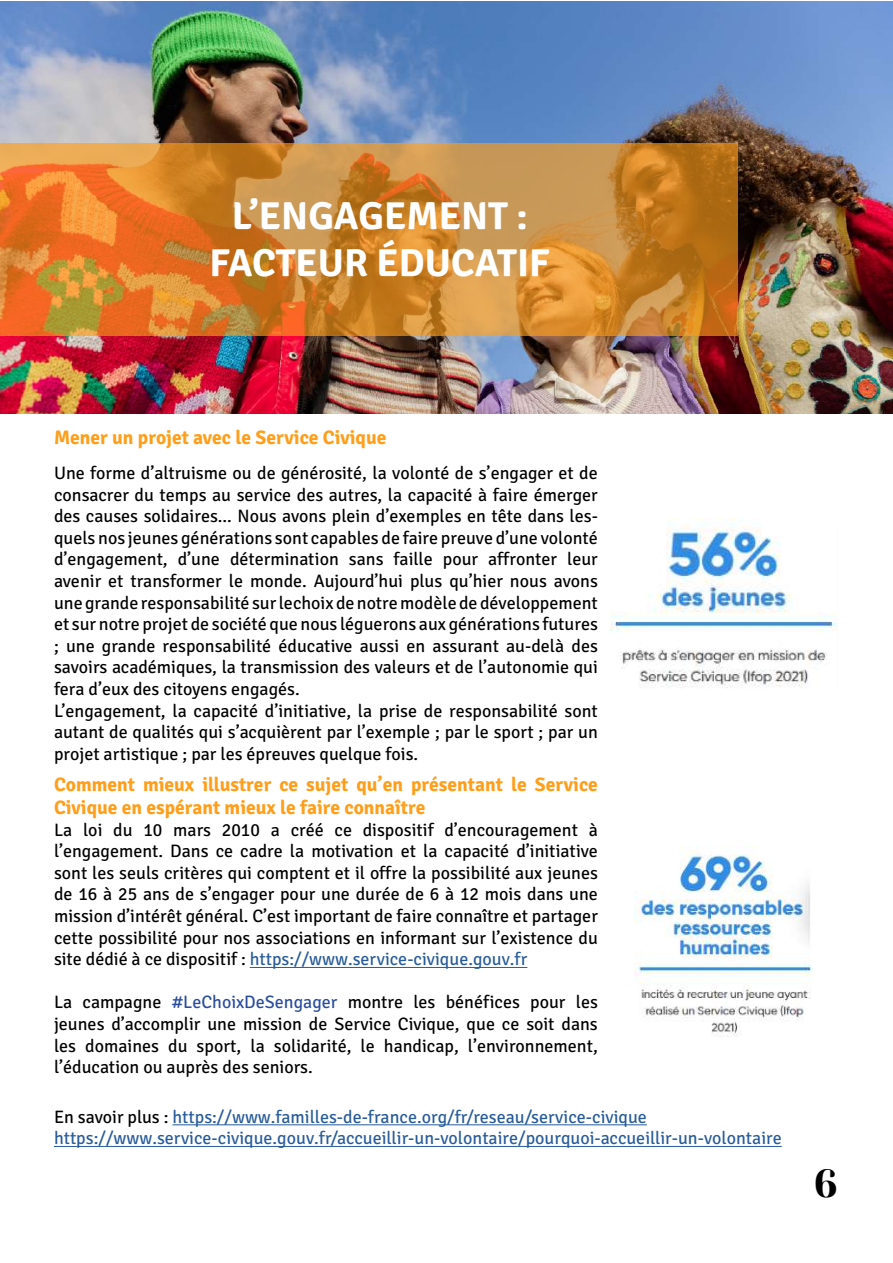
<style>
.page{position:relative;width:893px;height:1263px;background:#fff}
.page>*{position:absolute;margin:0;border:0;box-sizing:border-box;transform-origin:0 0}
.t1{font:700 39px/46.8px "Signika Negative";color:#fff;text-align:center}
.t2{font:39px "Yeseva One";color:#000}
.t3{font:700 19.5px/23.4px "Signika Negative";color:#ff9e1a}
.t4{font:18px/21.6px "Signika Negative";color:#000;text-align:justify}
.t5{font:18px/21.6px "Signika Negative";color:#275b9b}
.s1{color:#275b9b}
.s2{color:#294ca0}
.s3{color:#000}
</style>
<div class="page">
<img style="left:0;top:2px;width:893px;height:412px">
<svg style="left:0;top:143px;width:738px;height:193px"></svg>
<img style="left:610px;top:518px;width:227px;height:170px">
<img style="left:635px;top:846px;width:177px;height:191px">
<hr style="left:250px;top:967px;width:277px;height:1px;background:#275b9b">
<hr style="left:172px;top:1124px;width:475px;height:1px;background:#275b9b">
<hr style="left:54px;top:1146px;width:728px;height:1px;background:#275b9b">
<h1 class="t1" style="left:209px;top:193px;width:342px">L’ENGAGEMENT :<br>FACTEUR ÉDUCATIF</h1>
<p class="t3" style="left:54px;top:426px;width:334px">Mener un projet avec le Service Civique</p>
<p class="t4" style="left:54px;top:462px;width:545px;text-align:left">Une forme d’altruisme ou de générosité, la volonté de s’engager et de consacrer du temps au service des autres, la capacité à faire émerger des causes solidaires... Nous avons plein d’exemples en tête dans les&shy;quels nos jeunes générations sont capables de faire preuve d’une volonté d’engagement, d’une détermination sans faille pour affronter leur avenir et transformer le monde. Aujourd’hui plus qu’hier nous avons une grande responsabilité sur lechoix de notre modèle de développement et sur notre projet de société que nous léguerons aux générations futures ; une grande responsabilité éducative aussi en assurant au-delà des savoirs académiques, la transmission des valeurs et de l’autonomie qui fera d’eux des citoyens engagés.<br>L’engagement, la capacité d’initiative, la prise de responsabilité sont autant de qualités qui s’acquièrent par l’exemple ; par le sport ; par un projet artistique ; par les épreuves quelque fois.</p>
<p class="t3" style="left:54px;top:772px;width:545px">Comment mieux illustrer ce sujet qu’en présentant le Service<br>Civique en espérant mieux le faire connaître</p>
<p class="t4" style="left:54px;top:819px;width:545px">La loi du 10 mars 2010 a créé ce dispositif d’encouragement à l’engagement. Dans ce cadre la motivation et la capacité d’initiative sont les seuls critères qui comptent et il offre la possibilité aux jeunes de 16 à 25 ans de s’engager pour une durée de 6 à 12 mois dans une mission d’intérêt général. C’est important de faire connaître et partager cette possibilité pour nos associations en informant sur l’existence du site dédié à ce dispositif : <span class="s1">https://www.service-civique.gouv.fr</span></p>
<p class="t4" style="left:54px;top:992px;width:545px">La campagne <span class="s2">#LeChoixDeSengager</span> montre les bénéfices pour les jeunes d’accomplir une mission de Service Civique, que ce soit dans les domaines du sport, la solidarité, le handicap, l’environnement, l’éducation ou auprès des seniors.</p>
<p class="t5" style="left:54px;top:1106px;width:729px"><span class="s3">En savoir plus :</span> https://www.familles-de-france.org/fr/reseau/service-civique https://www.service-civique.gouv.fr/accueillir-un-volontaire/pourquoi-accueillir-un-volontaire</p>
<h1 class="t2" style="left:814px;top:1154px;width:26px">6</h1>
</div>
